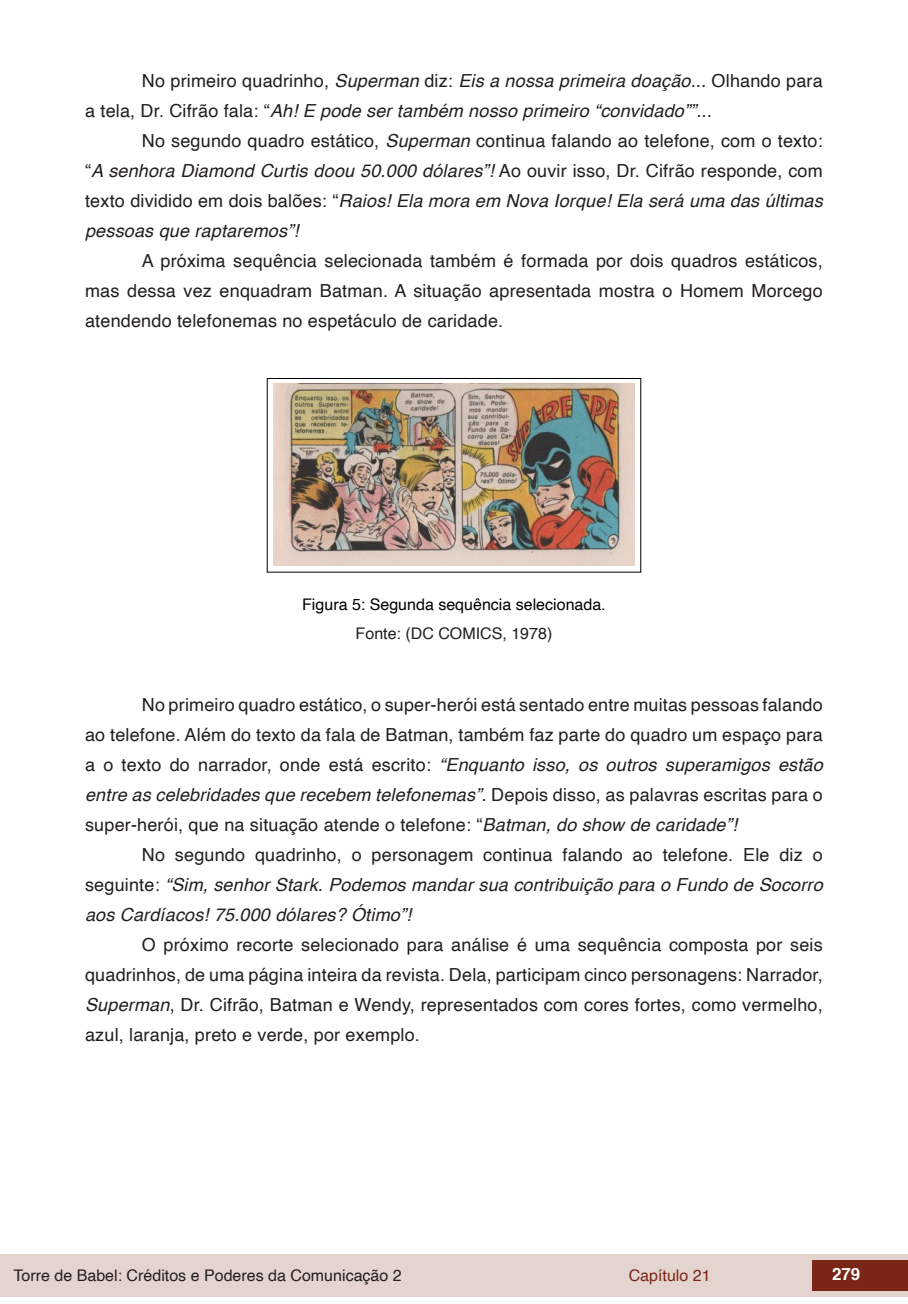
<style>
.page{position:relative;width:908px;height:1304px;background:#fff}
.page>*{position:absolute;margin:0;border:0;box-sizing:border-box;transform-origin:0 0}
.txt{font:18px/30px "Helvetica";letter-spacing:.01em;color:#231f20;text-align:justify}
.txt-2{font:italic 18px/30px "Helvetica";letter-spacing:.01em;color:#231f20}
.t1{font:700 16.8px "Helvetica";color:#fff}
.fonte_tab_gra_imag{font:16px "Helvetica";color:#231f20}
.info_tab_graf_imag{font:16px "Helvetica";color:#000}
.t2{font:16px "Helvetica";color:#7a2616}
.s1{font-style:normal}
.s2{font-style:italic}
</style>
<div class="page">
<div style="left:0;top:1254px;width:906px;height:43px;background:#e4d4d0"></div>
<div style="left:812px;top:1261px;width:95px;height:30px;background:#7a2616"></div>
<img style="left:273px;top:384px;width:361px;height:181px">
<div style="left:266px;top:378px;width:375px;height:195px;border:1px solid #000"></div>
<p class="txt-2" style="left:85px;top:66px;width:738px;text-indent:57px"><span class="s1">No primeiro quadrinho,</span> Superman <span class="s1">diz:</span> Eis a nossa primeira doação... <span class="s1">Olhando para a tela, Dr. Cifrão fala: “</span>Ah! E pode ser também nosso primeiro “convidado””...</p>
<p class="txt" style="left:85px;top:126px;width:739px;text-indent:57px">No segundo quadro estático, <span class="s2">Superman</span> continua falando ao telefone, com o texto: “<span class="s2">A senhora Diamond Curtis doou 50.000 dólares”!</span> Ao ouvir isso, Dr. Cifrão responde, com texto dividido em dois balões: “<span class="s2">Raios! Ela mora em Nova Iorque! Ela será uma das últimas pessoas que raptaremos”!</span></p>
<p class="txt" style="left:85px;top:246px;width:738px;text-indent:57px">A próxima sequência selecionada também é formada por dois quadros estáticos, mas dessa vez enquadram Batman. A situação apresentada mostra o Homem Morcego atendendo telefonemas no espetáculo de caridade.</p>
<p class="info_tab_graf_imag" style="left:302px;top:592px;width:305px">Figura 5: Segunda sequência selecionada.</p>
<p class="fonte_tab_gra_imag" style="left:355px;top:621px;width:198px">Fonte: (DC COMICS, 1978)</p>
<p class="txt" style="left:85px;top:690px;width:738px;text-indent:57px">No primeiro quadro estático, o super-herói está sentado entre muitas pessoas falando ao telefone. Além do texto da fala de Batman, também faz parte do quadro um espaço para a o texto do narrador, onde está escrito: <span class="s2">“Enquanto isso, os outros superamigos estão entre as celebridades que recebem telefonemas”.</span> Depois disso, as palavras escritas para o super-herói, que na situação atende o telefone: “<span class="s2">Batman, do show de caridade”!</span></p>
<p class="txt-2" style="left:85px;top:840px;width:738px;text-align:justify;text-indent:57px"><span class="s1">No segundo quadrinho, o personagem continua falando ao telefone. Ele diz o seguinte:</span> “Sim, senhor Stark. Podemos mandar sua contribuição para o Fundo de Socorro aos Cardíacos! 75.000 dólares? Ótimo”!</p>
<p class="txt" style="left:85px;top:930px;width:738px;text-indent:57px">O próximo recorte selecionado para análise é uma sequência composta por seis quadrinhos, de uma página inteira da revista. Dela, participam cinco personagens: Narrador, <span class="s2">Superman</span>, Dr. Cifrão, Batman e Wendy, representados com cores fortes, como vermelho, azul, laranja, preto e verde, por exemplo.</p>
<p class="fonte_tab_gra_imag" style="left:14px;top:1263px;width:389px">Torre de Babel: Créditos e Poderes da Comunicação 2</p>
<p class="t2" style="left:628px;top:1263px;width:83px">Capítulo 21</p>
<p class="t1" style="left:831px;top:1261px;width:30px">279</p>
</div>
